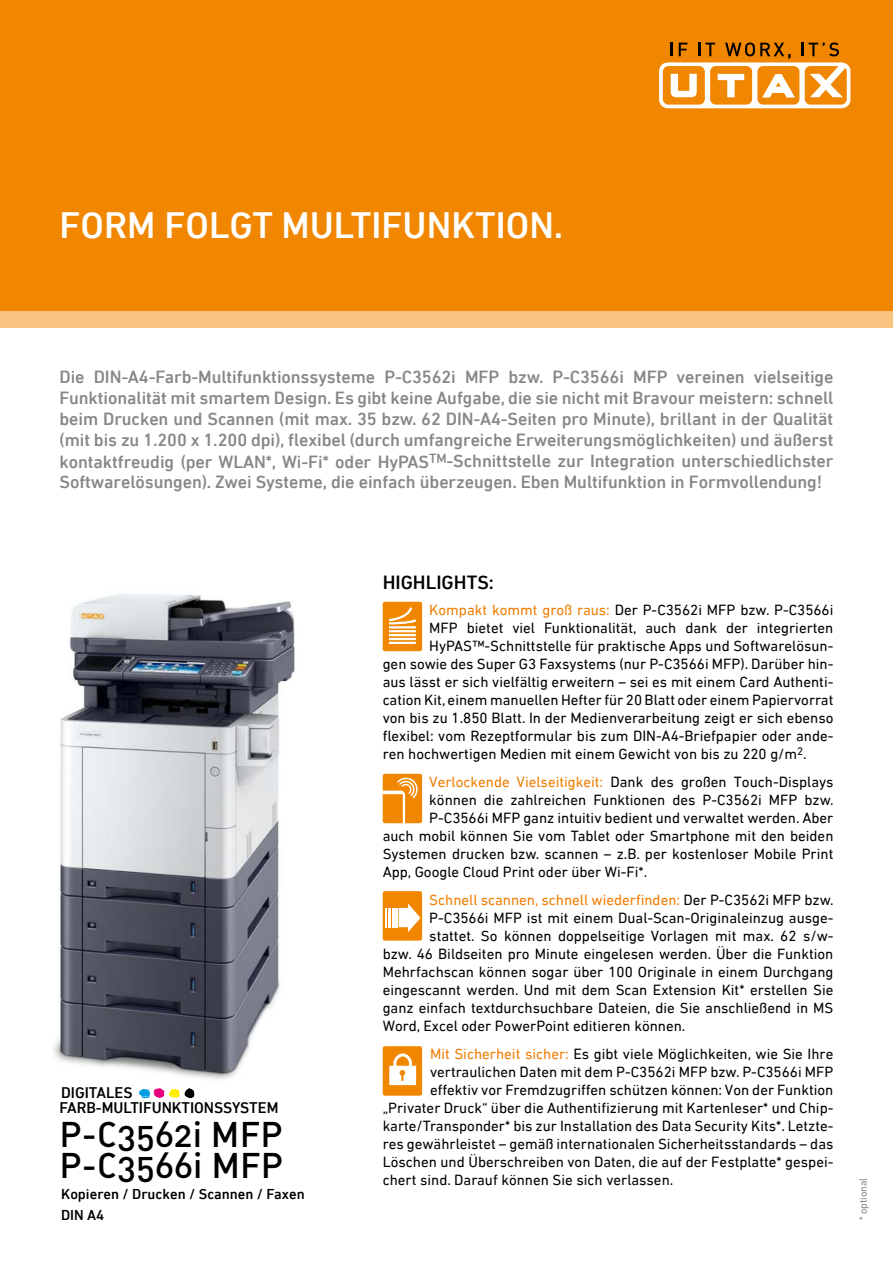
<style>
.page{position:relative;width:893px;height:1263px;background:#fff}
.page>*{position:absolute;margin:0;border:0;box-sizing:border-box;transform-origin:0 0}
.t1{font:500 37.5px "DIN Next LT Pro";color:#fff}
.t2{font:35.25px/31px "DIN Medium Alternate";letter-spacing:.005em;color:#000}
.t3{font:500 19.5px "DIN Next LT Pro";color:#000}
.t4{font:500 18px/21px "DIN Next LT Pro";letter-spacing:-.005em;color:#878787;text-align:justify}
.t5{font:500 15.75px/15px "DIN Next LT Pro";color:#000}
.t6{font:15px "DIN Next LT Pro";color:#000}
.t7{font:15px "DIN Next LT Pro";color:#ef7d00}
.t8{font:500 14.7px/21px "DIN Next LT Pro";color:#000}
.t9{font:10.5px "DIN Next LT Pro";color:#878787}
.s1{color:#ef7d00}
.s2{color:#000}
</style>
<div class="page">
<img style="left:53px;top:594px;width:242px;height:499px">
<div style="left:0;top:0;width:893px;height:310px;background:#f18700"></div>
<div style="left:0;top:310px;width:893px;height:17px;background:#f8c380"></div>
<div style="left:659px;top:62px;width:191px;height:46px;background:#fff;border-radius:9px"></div>
<div style="left:663px;top:66px;width:42px;height:39px;background:#f18700;border-radius:6px"></div>
<div style="left:710px;top:66px;width:42px;height:39px;background:#f18700;border-radius:6px"></div>
<div style="left:757px;top:66px;width:42px;height:39px;background:#f18700;border-radius:6px"></div>
<div style="left:805px;top:66px;width:42px;height:39px;background:#f18700;border-radius:6px"></div>
<svg style="left:671px;top:74px;width:26px;height:23px"></svg>
<svg style="left:718px;top:74px;width:26px;height:23px"></svg>
<svg style="left:810px;top:66px;width:36px;height:31px"></svg>
<svg style="left:762px;top:74px;width:33px;height:24px"></svg>
<svg style="left:671px;top:43px;width:2px;height:13px"></svg>
<svg style="left:679px;top:43px;width:8px;height:13px"></svg>
<svg style="left:699px;top:43px;width:16px;height:13px"></svg>
<svg style="left:725px;top:43px;width:65px;height:16px"></svg>
<svg style="left:802px;top:43px;width:37px;height:13px"></svg>
<svg style="left:139px;top:1088px;width:55px;height:10px"></svg>
<div style="left:383px;top:1047px;width:39px;height:48px;background:#f18700;border-radius:2px"></div>
<svg style="left:389px;top:1053px;width:27px;height:32px"></svg>
<div style="left:383px;top:774px;width:39px;height:49px;background:#f18700;border-radius:2px"></div>
<svg style="left:383px;top:777px;width:35px;height:46px"></svg>
<div style="left:383px;top:602px;width:39px;height:49px;background:#f18700;border-radius:2px"></div>
<svg style="left:389px;top:607px;width:27px;height:37px"></svg>
<div style="left:383px;top:891px;width:39px;height:50px;background:#f18700;border-radius:2px"></div>
<div style="left:392px;top:908px;width:5px;height:19px;background:#fff"></div>
<hr style="left:388px;top:908px;width:3px;height:19px;background:#fff">
<svg style="left:385px;top:908px;width:2px;height:19px"></svg>
<svg style="left:399px;top:903px;width:21px;height:29px"></svg>
<h1 class="t1" style="left:60px;top:204px;width:505px">FORM FOLGT MULTIFUNKTION.</h1>
<p class="t4" style="left:60px;top:367px;width:775px">Die DIN-A4-Farb-Multifunktionssysteme P-C3562i MFP bzw. P-C3566i MFP vereinen vielseitige Funktionalität mit smartem Design. Es gibt keine Aufgabe, die sie nicht mit Bravour meistern: schnell beim Drucken und Scannen (mit max. 35 bzw. 62 DIN-A4-Seiten pro Minute), brillant in der Qualität (mit bis zu 1.200 x 1.200 dpi), flexibel (durch umfangreiche Erweiterungsmöglichkeiten) und äußerst kontaktfreudig (per WLAN*, Wi-Fi* oder HyPAS<sup>TM</sup>-Schnittstelle zur Integration unterschiedlichster Softwarelösungen). Zwei Systeme, die einfach überzeugen. Eben Multifunktion in Formvollendung!</p>
<h3 class="t3" style="left:383px;top:571px;width:113px">HIGHLIGHTS:</h3>
<p class="t6" style="left:429px;top:601px;width:406px"><span class="s1">Kompakt kommt groß raus:</span> Der P-C3562i MFP bzw. P-C3566i</p>
<p class="t6" style="left:429px;top:619px;width:406px">MFP bietet viel Funktionalität, auch dank der integrierten</p>
<p class="t6" style="left:429px;top:637px;width:406px">HyPAS™-Schnittstelle für praktische Apps und Softwarelösun-</p>
<p class="t6" style="left:383px;top:655px;width:452px">gen sowie des Super G3 Faxsystems (nur P-C3566i MFP). Darüber hin-</p>
<p class="t6" style="left:383px;top:673px;width:452px">aus lässt er sich vielfältig erweitern – sei es mit einem Card Authenti-</p>
<p class="t6" style="left:383px;top:691px;width:452px">cation Kit, einem manuellen Hefter für 20 Blatt oder einem Papiervorrat</p>
<p class="t6" style="left:383px;top:709px;width:452px">von bis zu 1.850 Blatt. In der Medienverarbeitung zeigt er sich ebenso</p>
<p class="t6" style="left:383px;top:727px;width:452px">flexibel: vom Rezeptformular bis zum DIN-A4-Briefpapier oder ande-</p>
<p class="t6" style="left:383px;top:745px;width:426px">ren hochwertigen Medien mit einem Gewicht von bis zu 220 g/m<sup>2</sup>.</p>
<p class="t6" style="left:429px;top:773px;width:406px"><span class="s1">Verlockende Vielseitigkeit:</span> Dank des großen Touch-Displays</p>
<p class="t6" style="left:429px;top:791px;width:406px">können die zahlreichen Funktionen des P-C3562i MFP bzw.</p>
<p class="t6" style="left:429px;top:809px;width:406px">P-C3566i MFP ganz intuitiv bedient und verwaltet werden. Aber</p>
<p class="t6" style="left:383px;top:827px;width:452px">auch mobil können Sie vom Tablet oder Smartphone mit den beiden</p>
<p class="t6" style="left:383px;top:845px;width:452px">Systemen drucken bzw. scannen – z.B. per kostenloser Mobile Print</p>
<p class="t6" style="left:383px;top:863px;width:266px">App, Google Cloud Print oder über Wi-Fi*.</p>
<p class="t7" style="left:429px;top:891px;width:406px">Schnell scannen, schnell wiederfinden: <span class="s2">Der P-C3562i MFP bzw.</span></p>
<p class="t6" style="left:429px;top:909px;width:406px">P-C3566i MFP ist mit einem Dual-Scan-Originaleinzug ausge-</p>
<p class="t6" style="left:429px;top:927px;width:406px">stattet. So können doppelseitige Vorlagen mit max. 62 s/w-</p>
<p class="t6" style="left:383px;top:945px;width:452px">bzw. 46 Bildseiten pro Minute eingelesen werden. Über die Funktion</p>
<p class="t6" style="left:383px;top:963px;width:452px">Mehrfachscan können sogar über 100 Originale in einem Durchgang</p>
<p class="t6" style="left:383px;top:981px;width:452px">eingescannt werden. Und mit dem Scan Extension Kit* erstellen Sie</p>
<p class="t6" style="left:383px;top:999px;width:452px">ganz einfach textdurchsuchbare Dateien, die Sie anschließend in MS</p>
<p class="t6" style="left:383px;top:1017px;width:304px">Word, Excel oder PowerPoint editieren können.</p>
<p class="t6" style="left:430px;top:1045px;width:405px"><span class="s1">Mit Sicherheit sicher:</span> Es gibt viele Möglichkeiten, wie Sie Ihre</p>
<p class="t6" style="left:430px;top:1063px;width:405px">vertraulichen Daten mit dem P-C3562i MFP bzw. P-C3566i MFP</p>
<p class="t6" style="left:430px;top:1081px;width:405px">effektiv vor Fremdzugriffen schützen können: Von der Funktion</p>
<p class="t6" style="left:383px;top:1099px;width:452px">„Privater Druck“ über die Authentifizierung mit Kartenleser* und Chip-</p>
<p class="t6" style="left:383px;top:1117px;width:452px">karte/Transponder* bis zur Installation des Data Security Kits*. Letzte-</p>
<p class="t6" style="left:383px;top:1135px;width:452px">res gewährleistet – gemäß internationalen Sicherheitsstandards – das</p>
<p class="t6" style="left:383px;top:1153px;width:452px">Löschen und Überschreiben von Daten, die auf der Festplatte* gespei-</p>
<p class="t6" style="left:383px;top:1171px;width:292px">chert sind. Darauf können Sie sich verlassen.</p>
<p class="t5" style="left:60px;top:1085px;width:220px">DIGITALES<br>FARB-MULTIFUNKTIONSSYSTEM</p>
<h2 class="t2" style="left:60px;top:1118px;width:225px">P-C3562i MFP<br>P-C3566i MFP</h2>
<p class="t8" style="left:61px;top:1184px;width:245px">Kopieren / Drucken / Scannen / Faxen<br>DIN A4</p>
<p class="t9" style="left:857px;top:1220px;width:44px;rotate:-90deg">* optional</p>
</div>
